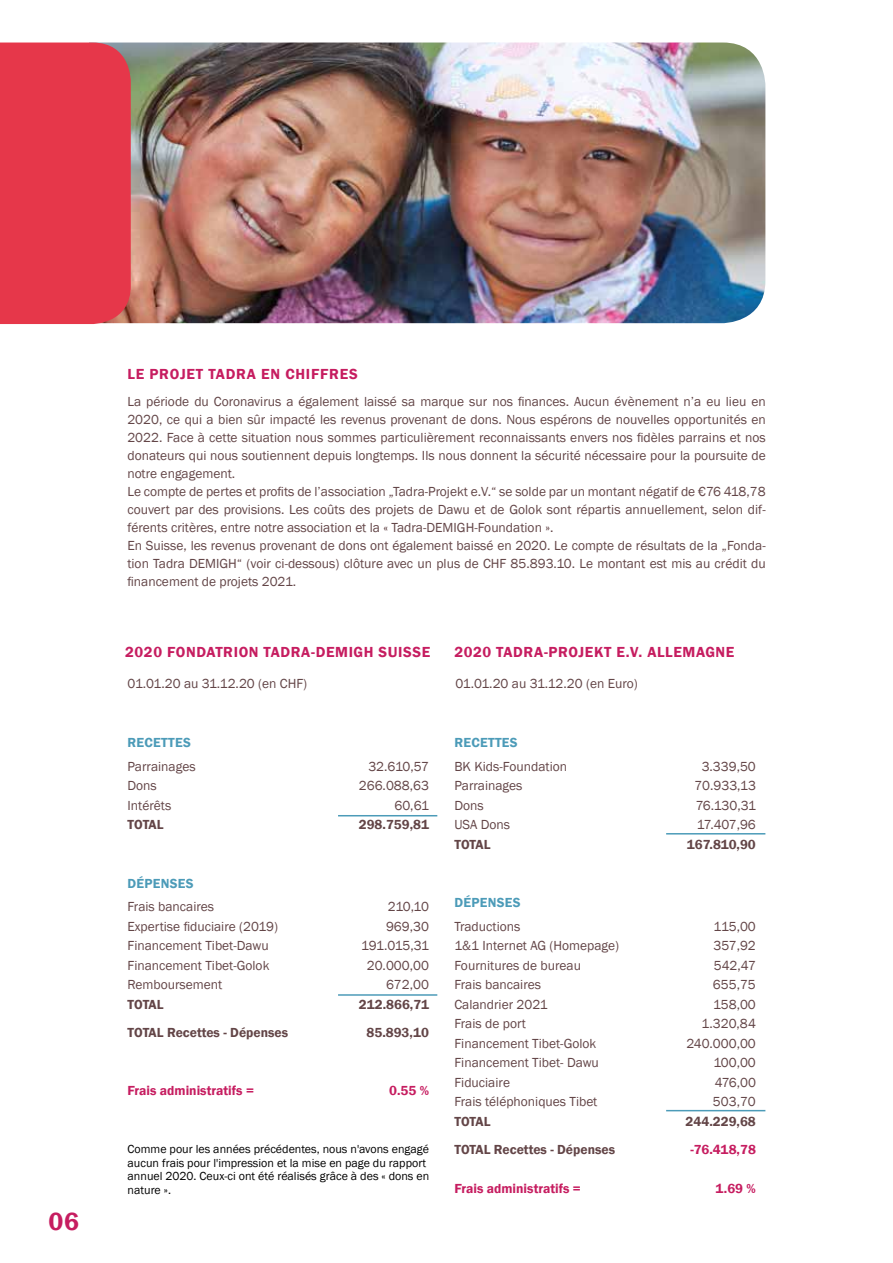
<style>
.page{position:relative;width:893px;height:1263px;background:#fff}
.page>*{position:absolute;margin:0;border:0;box-sizing:border-box;transform-origin:0 0}
.t1{font:600 25.5px "Franklin Gothic";color:#c61d60}
.t2{font:600 15px "Franklin Gothic";letter-spacing:.04em;color:#c61d60}
.t3{font:13.5px/18px "Franklin Gothic";color:#634547}
.t4{font:600 13.5px "Franklin Gothic";color:#634547}
.t5{font:600 13.5px "Franklin Gothic";color:#c61d60}
.t6{font:600 13.5px "Franklin Gothic";letter-spacing:.02em;color:#4c9bb8}
.t7{font:12px/13.5px "Franklin Gothic";color:#000}
</style>
<div class="page">
<img style="left:131px;top:43px;width:634px;height:280px">
<div style="left:0;top:43px;width:131px;height:281px;background:#e6374a"></div>
<hr style="left:338px;top:815px;width:99px;height:1px;background:#4c9bb8">
<hr style="left:338px;top:994px;width:99px;height:2px;background:#4c9bb8">
<hr style="left:666px;top:833px;width:99px;height:1px;background:#4c9bb8">
<hr style="left:666px;top:1110px;width:99px;height:1px;background:#4c9bb8">
<h1 class="t1" style="left:49px;top:1205px;width:32px">06</h1>
<p class="t2" style="left:127px;top:365px;width:33px">Le pro</p>
<p class="t2" style="left:180px;top:365px;width:47px">jet Tadra</p>
<p class="t2" style="left:261px;top:365px;width:35px">en chiffres</p>
<p class="t3" style="left:127px;top:393px;width:640px">La période du Coronavirus a également laissé sa marque sur nos finances. Aucun évènement n’a eu lieu en 2020, ce qui a bien sûr impacté les revenus provenant de dons. Nous espérons de nouvelles opportunités en 2022. Face à cette situation nous sommes particulièrement reconnaissants envers nos fidèles parrains et nos donateurs qui nous soutiennent depuis longtemps. Ils nous donnent la sécurité nécessaire pour la poursuite de notre engagement.<br>Le compte de pertes et profits de l’association „Tadra-Projekt e.V.“ se solde par un montant négatif de €76 418,78 couvert par des provisions. Les coûts des projets de Dawu et de Golok sont répartis annuellement, selon dif&shy;férents critères, entre notre association et la « Tadra-DEMIGH-Foundation ».<br>En Suisse, les revenus provenant de dons ont également baissé en 2020. Le compte de résultats de la „Fonda&shy;tion Tadra DEMIGH“ (voir ci-dessous) clôture avec un plus de CHF 85.893.10. Le montant est mis au crédit du financement de projets 2021.</p>
<p class="t2" style="left:125px;top:643px;width:61px">2020 Fondatrion</p>
<p class="t2" style="left:263px;top:643px;width:19px">Tadra</p>
<p class="t2" style="left:311px;top:643px;width:121px">-DEMIGH SUISSE</p>
<p class="t3" style="left:128px;top:675px;width:181px">01.01.20 au 31.12.20 (en CHF)</p>
<p class="t6" style="left:127px;top:734px;width:65px">RECETTES</p>
<p class="t3" style="left:127px;top:757px;width:70px">Parrainages</p>
<p class="t3" style="left:368px;top:757px;width:62px">32.610,57</p>
<p class="t3" style="left:127px;top:777px;width:31px">Dons</p>
<p class="t3" style="left:359px;top:777px;width:72px">266.088,63</p>
<p class="t3" style="left:127px;top:796px;width:45px">Intérêts</p>
<p class="t3" style="left:394px;top:796px;width:36px">60,61</p>
<p class="t4" style="left:127px;top:816px;width:38px">TOTAL</p>
<p class="t4" style="left:359px;top:816px;width:72px">298.759,81</p>
<p class="t6" style="left:127px;top:875px;width:68px">DéPENSES</p>
<p class="t3" style="left:127px;top:898px;width:88px">Frais bancaires</p>
<p class="t3" style="left:388px;top:898px;width:43px">210,10</p>
<p class="t3" style="left:127px;top:918px;width:152px">Expertise fiduciaire (2019)</p>
<p class="t3" style="left:386px;top:918px;width:44px">969,30</p>
<p class="t3" style="left:127px;top:937px;width:143px">Financement Tibet-Dawu</p>
<p class="t3" style="left:361px;top:937px;width:69px">191.015,31</p>
<p class="t3" style="left:127px;top:956px;width:143px">Financement Tibet-Golok</p>
<p class="t3" style="left:367px;top:956px;width:64px">20.000,00</p>
<p class="t3" style="left:127px;top:976px;width:96px">Remboursement</p>
<p class="t3" style="left:386px;top:976px;width:44px">672,00</p>
<p class="t4" style="left:127px;top:996px;width:38px">TOTAL</p>
<p class="t4" style="left:359px;top:996px;width:72px">212.866,71</p>
<p class="t4" style="left:127px;top:1024px;width:162px">TOTAL Recettes - Dépenses</p>
<p class="t4" style="left:367px;top:1024px;width:64px">85.893,10</p>
<p class="t5" style="left:127px;top:1082px;width:128px">Frais administratifs =</p>
<p class="t5" style="left:389px;top:1082px;width:41px">0.55 %</p>
<p class="t7" style="left:128px;top:1143px;width:303px">Comme pour les années précédentes, nous n'avons engagé aucun frais pour l'impression et la mise en page du rapport annuel 2020. Ceux-ci ont été réalisés grâce à des « dons en nature ».</p>
<p class="t2" style="left:454px;top:643px;width:61px">2020 Tadra</p>
<p class="t2" style="left:544px;top:643px;width:51px">-Projekt</p>
<p class="t2" style="left:617px;top:643px;width:119px">e.V. ALLEMAGNE</p>
<p class="t3" style="left:455px;top:675px;width:184px">01.01.20 au 31.12.20 (en Euro)</p>
<p class="t6" style="left:454px;top:734px;width:65px">RECETTES</p>
<p class="t3" style="left:454px;top:757px;width:114px">BK Kids-Foundation</p>
<p class="t3" style="left:702px;top:757px;width:56px">3.339,50</p>
<p class="t3" style="left:454px;top:777px;width:70px">Parrainages</p>
<p class="t3" style="left:694px;top:777px;width:63px">70.933,13</p>
<p class="t3" style="left:454px;top:796px;width:31px">Dons</p>
<p class="t3" style="left:696px;top:796px;width:61px">76.130,31</p>
<p class="t3" style="left:454px;top:816px;width:57px">USA Dons</p>
<p class="t3" style="left:697px;top:816px;width:60px">17.407,96</p>
<p class="t4" style="left:454px;top:836px;width:38px">TOTAL</p>
<p class="t4" style="left:687px;top:836px;width:70px">167.810,90</p>
<p class="t6" style="left:454px;top:894px;width:68px">DéPENSES</p>
<p class="t3" style="left:454px;top:917px;width:67px">Traductions</p>
<p class="t3" style="left:713px;top:917px;width:44px">115,00</p>
<p class="t3" style="left:454px;top:937px;width:166px">1&amp;1 Internet AG (Homepage)</p>
<p class="t3" style="left:713px;top:937px;width:44px">357,92</p>
<p class="t3" style="left:454px;top:956px;width:128px">Fournitures de bureau</p>
<p class="t3" style="left:714px;top:956px;width:44px">542,47</p>
<p class="t3" style="left:454px;top:976px;width:88px">Frais bancaires</p>
<p class="t3" style="left:713px;top:976px;width:44px">655,75</p>
<p class="t3" style="left:454px;top:995px;width:95px">Calandrier 2021</p>
<p class="t3" style="left:713px;top:995px;width:44px">158,00</p>
<p class="t3" style="left:454px;top:1015px;width:73px">Frais de port</p>
<p class="t3" style="left:702px;top:1015px;width:56px">1.320,84</p>
<p class="t3" style="left:454px;top:1034px;width:143px">Financement Tibet-Golok</p>
<p class="t3" style="left:686px;top:1034px;width:71px">240.000,00</p>
<p class="t3" style="left:454px;top:1054px;width:146px">Financement Tibet- Dawu</p>
<p class="t3" style="left:713px;top:1054px;width:44px">100,00</p>
<p class="t3" style="left:454px;top:1073px;width:57px">Fiduciaire</p>
<p class="t3" style="left:715px;top:1073px;width:43px">476,00</p>
<p class="t3" style="left:454px;top:1093px;width:145px">Frais téléphoniques Tibet</p>
<p class="t3" style="left:713px;top:1093px;width:44px">503,70</p>
<p class="t4" style="left:454px;top:1113px;width:38px">TOTAL</p>
<p class="t4" style="left:686px;top:1113px;width:72px">244.229,68</p>
<p class="t4" style="left:454px;top:1141px;width:162px">TOTAL Recettes - Dépenses</p>
<p class="t5" style="left:690px;top:1141px;width:67px">-76.418,78</p>
<p class="t5" style="left:454px;top:1180px;width:128px">Frais administratifs =</p>
<p class="t5" style="left:715px;top:1180px;width:42px">1.69 %</p>
</div>
